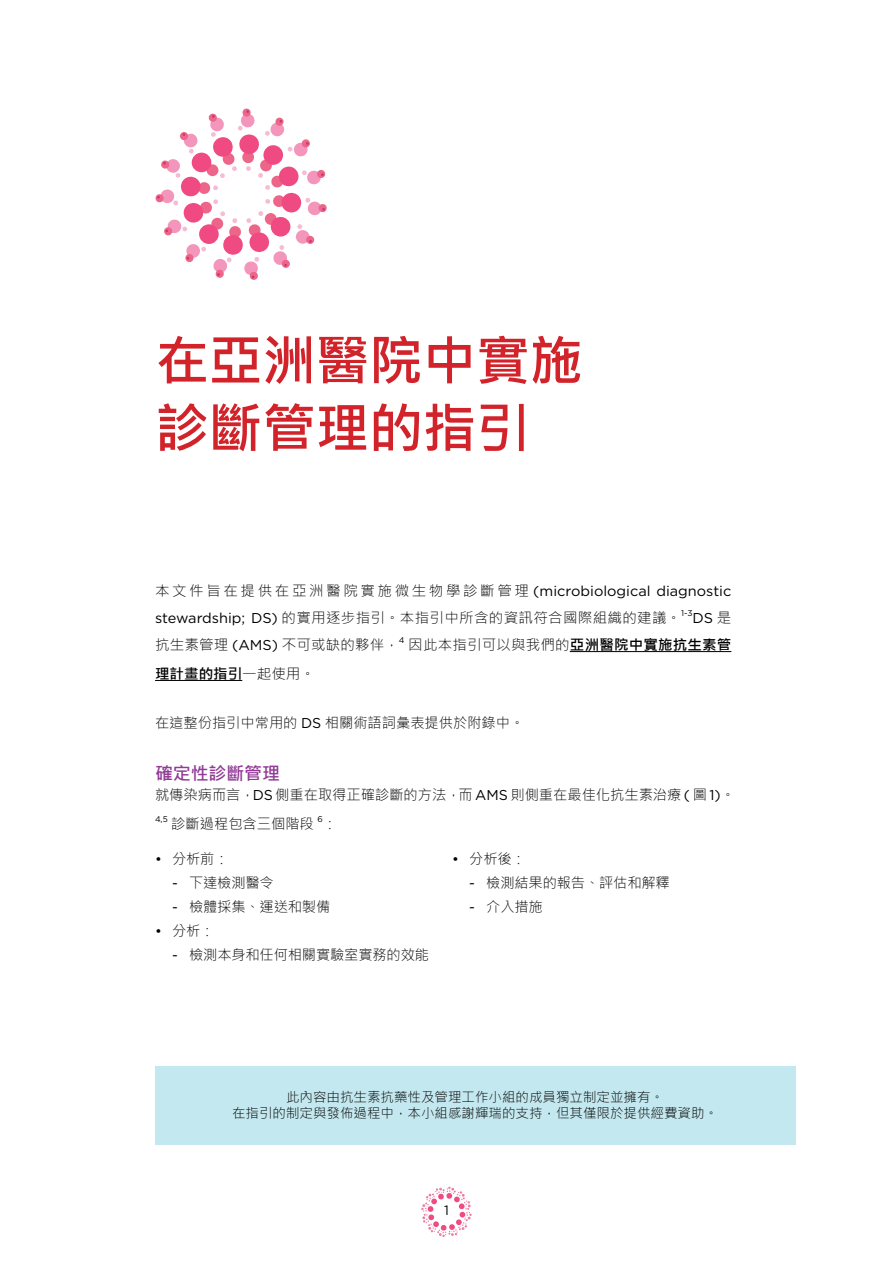
<style>
.page{position:relative;width:893px;height:1263px;background:#fff}
.page>*{position:absolute;margin:0;border:0;box-sizing:border-box;transform-origin:0 0}
.t1{font:700 54px/67.5px "Microsoft Jheng Hei";letter-spacing:-.01em;color:#d2232a}
.t2{font:700 18px "Microsoft Jheng Hei";letter-spacing:-.01em;color:#913b96}
.t3{font:300 14.25px "Microsoft Jheng Hei";color:#000}
.t4{font:14.25px "Gotham";color:#000}
.t5{font:300 14.25px "Microsoft Jheng Hei";letter-spacing:.02em;color:#000}
.t6{font:700 14.25px "Microsoft Jheng Hei";color:#000}
.t7{font:300 13.5px/16.2px "Microsoft Jheng Hei";color:#000;text-align:center}
.t8{font:13.5px "Gotham";color:#000}
.t9{font:8.25px "Gotham";color:#000}
.s1{font-family:"Microsoft Jheng Hei";font-weight:300}
.s2{font-family:"Gotham";font-weight:400}
.s3{font-weight:700}
.s4{font-weight:300}
</style>
<div class="page">
<svg style="left:421px;top:1186px;width:51px;height:51px"></svg>
<hr style="left:570px;top:651px;width:161px;height:1px;background:#000">
<hr style="left:155px;top:680px;width:87px;height:1px;background:#000">
<svg style="left:155px;top:108px;width:172px;height:172px"></svg>
<div style="left:155px;top:1066px;width:640px;height:78px;background:#c4e8ef"></div>
<h1 class="t1" style="left:155px;top:327px;width:430px">在亞洲醫院中實施診斷管理的指引</h1>
<p class="t4" style="left:155px;top:582px;width:578px"><span class="s1">本文件旨在提供在亞洲醫院實施微生物學診斷管理</span> (microbiological diagnostic</p>
<p class="t5" style="left:155px;top:609px;width:527px"><span class="s2">stewardship; DS)</span> 的實用逐步指引。本指引中所含的資訊符合國際組織的建議。</p>
<p class="t9" style="left:681px;top:608px;width:13px">1-3</p>
<p class="t4" style="left:693px;top:609px;width:40px">DS <span class="s1">是</span></p>
<p class="t3" style="left:155px;top:636px;width:245px">抗生素管理 <span class="s2">(AMS)</span> 不可或缺的夥伴，</p>
<p class="t9" style="left:399px;top:635px;width:7px">4</p>
<p class="t3" style="left:408px;top:636px;width:325px">因此本指引可以與我們的<span class="s3">亞洲醫院中實施抗生素管</span></p>
<p class="t6" style="left:155px;top:665px;width:161px">理計畫的指引<span class="s4">一起使用。</span></p>
<p class="t3" style="left:155px;top:714px;width:371px">在這整份指引中常用的 <span class="s2">DS</span> 相關術語詞彙表提供於附錄中。</p>
<p class="t2" style="left:155px;top:762px;width:126px">確定性診斷管理</p>
<p class="t3" style="left:155px;top:786px;width:581px">就傳染病而言，<span class="s2">DS</span> 側重在取得正確診斷的方法，而 <span class="s2">AMS</span> 則側重在最佳化抗生素治療 <span class="s2">(</span> 圖 <span class="s2">1)</span>。</p>
<p class="t9" style="left:155px;top:814px;width:14px">4,5</p>
<p class="t3" style="left:171px;top:815px;width:144px">診斷過程包含三個階段</p>
<p class="t9" style="left:317px;top:814px;width:7px">6</p>
<p class="t3" style="left:323px;top:815px;width:16px">：</p>
<p class="t3" style="left:155px;top:850px;width:75px"><span class="s2">•</span> 分析前：</p>
<p class="t3" style="left:172px;top:874px;width:103px"><span class="s2">-</span> 下達檢測醫令</p>
<p class="t3" style="left:172px;top:898px;width:160px"><span class="s2">-</span> 檢體採集、運送和製備</p>
<p class="t3" style="left:155px;top:922px;width:61px"><span class="s2">•</span> 分析：</p>
<p class="t3" style="left:172px;top:946px;width:258px"><span class="s2">-</span> 檢測本身和任何相關實驗室實務的效能</p>
<p class="t3" style="left:452px;top:850px;width:75px"><span class="s2">•</span> 分析後：</p>
<p class="t3" style="left:469px;top:874px;width:202px"><span class="s2">-</span> 檢測結果的報告、評估和解釋</p>
<p class="t3" style="left:469px;top:898px;width:75px"><span class="s2">-</span> 介入措施</p>
<p class="t7" style="left:232px;top:1089px;width:487px">此內容由抗生素抗藥性及管理工作小組的成員獨立制定並擁有。<br>在指引的制定與發佈過程中，本小組感謝輝瑞的支持，但其僅限於提供經費資助。</p>
<p class="t8" style="left:444px;top:1201px;width:6px">1</p>
</div>
